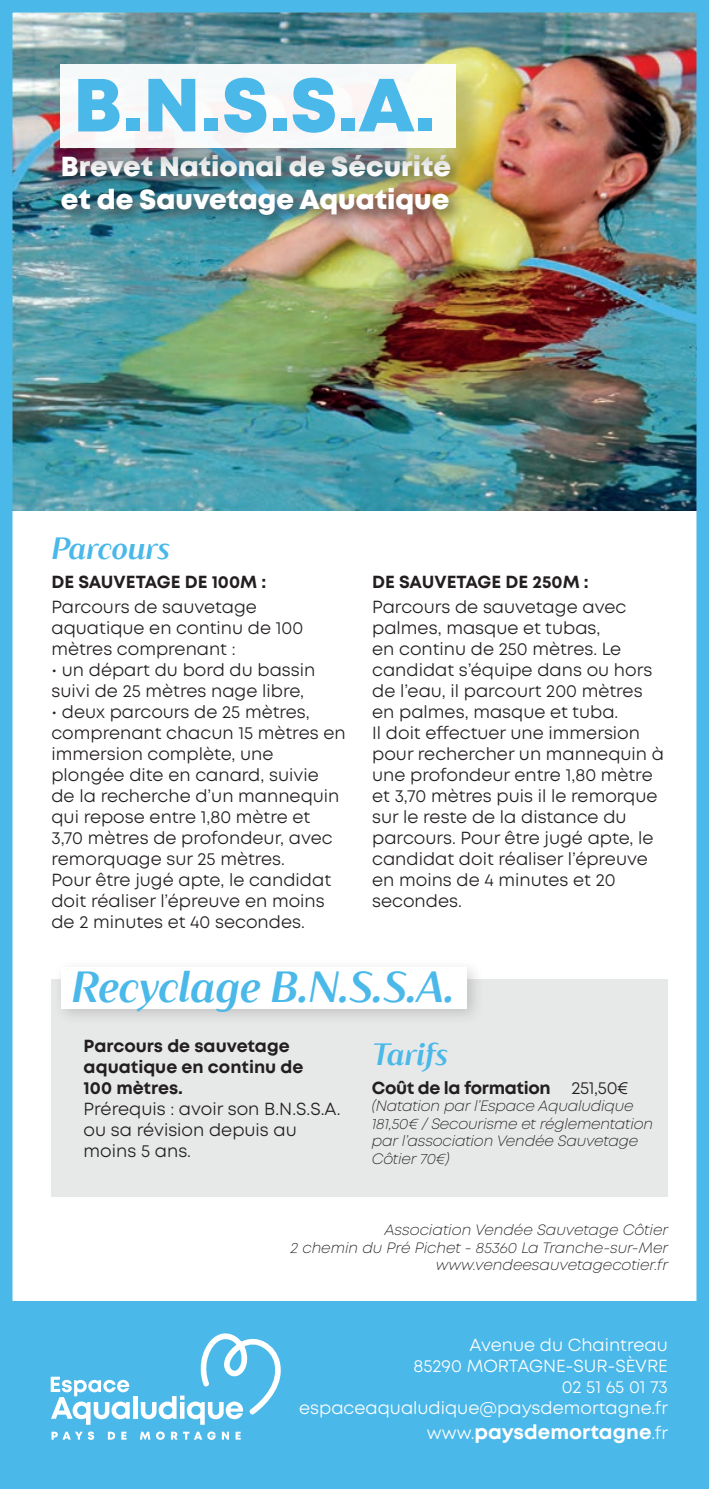
<style>
.page{position:relative;width:709px;height:1489px;background:#fff}
.page>*{position:absolute;margin:0;border:0;box-sizing:border-box;transform-origin:0 0}
.t1{font:800 75px "Mont";color:#4ab8e9}
.t2{font:italic 700 42.5px "Blacker Sans Text Trial";color:#4ab8e9}
.t3{font:italic 700 30px "Blacker Sans Text Trial";color:#4ab8e9}
.t4{font:800 27.5px/33px "Mont";color:#fff}
.t5{font:700 20px "Mont";color:#fff}
.t6{font:17.5px/21px "Mont";color:#231f20}
.t7{font:17.5px/21px "Mont";color:#fff;text-align:right}
.t8{font:700 17.5px/21px "Mont";color:#231f20}
.t9{font:700 17.5px "Mont";letter-spacing:-.02em;color:#231f20}
.t10{font:italic 300 15px/17.5px "Mont";letter-spacing:-.01em;color:#231f20}
.s1{font-weight:400}
.s2{font-weight:400;font-size:17.5px}
</style>
<div class="page">
<img style="left:13px;top:13px;width:683px;height:497px">
<div style="left:0;top:0;width:709px;height:1488px;border:12px solid #4ab8e9"></div>
<div style="left:53px;top:147px;width:415px;height:87px;background:#231f20;opacity:.75"></div>
<div style="left:0;top:1301px;width:709px;height:187px;background:#4ab8e9"></div>
<svg style="left:51px;top:1431px;width:43px;height:8px"></svg>
<svg style="left:108px;top:1431px;width:7px;height:8px"></svg>
<svg style="left:121px;top:1431px;width:6px;height:8px"></svg>
<svg style="left:140px;top:1431px;width:10px;height:8px"></svg>
<svg style="left:156px;top:1431px;width:9px;height:8px"></svg>
<svg style="left:171px;top:1431px;width:45px;height:8px"></svg>
<svg style="left:222px;top:1431px;width:7px;height:8px"></svg>
<svg style="left:235px;top:1431px;width:6px;height:8px"></svg>
<svg style="left:51px;top:1376px;width:79px;height:48px"></svg>
<div style="left:133px;top:1395px;width:5px;height:23px;background:#fff"></div>
<svg style="left:141px;top:1333px;width:140px;height:91px"></svg>
<div style="left:51px;top:978px;width:617px;height:218px;background:#e7e9e8"></div>
<div style="left:52px;top:958px;width:433px;height:68px;background:#231f20;opacity:.2"></div>
<div style="left:61px;top:966px;width:406px;height:42px;background:#fff"></div>
<div style="left:64px;top:68px;width:423px;height:111px;background:#231f20;opacity:.2"></div>
<div style="left:60px;top:64px;width:396px;height:84px;background:#fff"></div>
<h1 class="t1" style="left:73px;top:56px;width:364px">B.N.S.S.A.</h1>
<h3 class="t4" style="left:61px;top:151px;width:391px">Brevet National de Sécurité et de Sauvetage Aquatique</h3>
<h3 class="t3" style="left:51px;top:529px;width:120px">Parcours</h3>
<p class="t8" style="left:51px;top:571px;width:216px">DE SAUVETAGE DE 100M :</p>
<p class="t6" style="left:51px;top:596px;width:253px">Parcours de sauvetage aquatique en continu de 100 mètres comprenant :</p>
<p class="t6" style="left:51px;top:659px;width:265px">• un départ du bord du bassin suivi de 25 mètres nage libre,</p>
<p class="t6" style="left:51px;top:701px;width:296px">• deux parcours de 25 mètres, comprenant chacun 15 mètres en immersion complète, une plongée dite en canard, suivie de la recherche d’un mannequin qui repose entre 1,80 mètre et<br>3,70 mètres de profondeur, avec remorquage sur 25 mètres.<br>Pour être jugé apte, le candidat doit réaliser l’épreuve en moins de 2 minutes et 40 secondes.</p>
<p class="t8" style="left:372px;top:571px;width:218px">DE SAUVETAGE DE 250M :</p>
<p class="t6" style="left:372px;top:596px;width:293px">Parcours de sauvetage avec palmes, masque et tubas,<br>en continu de 250 mètres. Le candidat s’équipe dans ou hors de l’eau, il parcourt 200 mètres en palmes, masque et tuba.<br>Il doit effectuer une immersion pour rechercher un mannequin à une profondeur entre 1,80 mètre et 3,70 mètres puis il le remorque sur le reste de la distance du parcours. Pour être jugé apte, le candidat doit réaliser l’épreuve en moins de 4 minutes et 20 secondes.</p>
<h2 class="t2" style="left:72px;top:958px;width:384px">Recyclage B.N.S.S.A.</h2>
<h3 class="t3" style="left:372px;top:1034px;width:77px">Tarifs</h3>
<p class="t9" style="left:372px;top:1076px;width:258px">Coût de la formation <span class="s1">251,50€</span></p>
<p class="t10" style="left:372px;top:1097px;width:283px">(Natation par l’Espace Aqualudique<br>181,50€ / Secourisme et réglementation par l’association Vendée Sauvetage<br>Côtier 70€)</p>
<p class="t8" style="left:84px;top:1035px;width:221px">Parcours de sauvetage aquatique en continu de<br>100 mètres.</p>
<p class="t6" style="left:84px;top:1098px;width:258px">Prérequis : avoir son B.N.S.S.A. ou sa révision depuis au moins 5 ans.</p>
<p class="t10" style="left:291px;top:1221px;width:379px;text-align:right">Association Vendée Sauvetage Côtier<br>2 chemin du Pré Pichet - 85360 La Tranche-sur-Mer www.vendeesauvetagecotier.fr</p>
<p class="t7" style="left:299px;top:1334px;width:371px">Avenue du Chaintreau<br>85290 MORTAGNE-SUR-SÈVRE<br>02 51 65 01 73 espaceaqualudique@paysdemortagne.fr</p>
<p class="t5" style="left:427px;top:1418px;width:243px"><span class="s2">www.</span>paysdemortagne<span class="s2">.fr</span></p>
</div>
